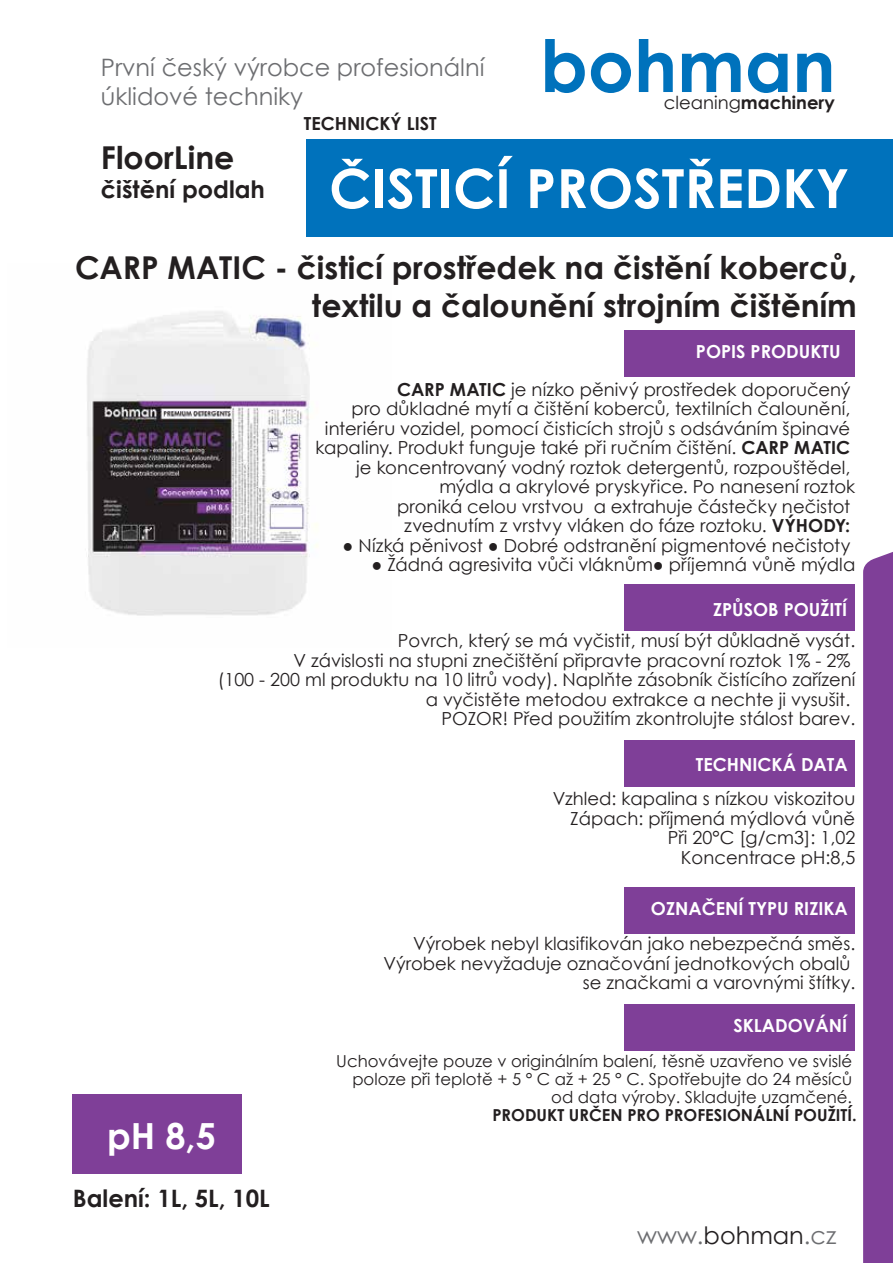
<style>
.page{position:relative;width:893px;height:1263px;background:#fff}
.page>*{position:absolute;margin:0;border:0;box-sizing:border-box;transform-origin:0 0}
.t1{font:700 72px "Century Gothic";color:#0072bc}
.t2{font:700 54px "Century Gothic";letter-spacing:.005em;color:#fff}
.t3{font:700 36px "Century Gothic";color:#fff}
.t4{font:700 31.5px/37.8px "Century Gothic";color:#231f20;text-align:right}
.t5{font:24px/28.8px "Century Gothic";color:#6d6e71}
.t6{font:700 24px "Century Gothic";color:#231f20}
.t7{font:18px/19.5px "Century Gothic";color:#231f20;text-align:right}
.t8{font:700 18px "Century Gothic";color:#fff}
.t9{font:700 18px "Century Gothic";color:#231f20}
.t10{font:16.5px/18px "Century Gothic";color:#231f20;text-align:right}
.t11{font:700 16.5px "Century Gothic";color:#231f20}
.s1{font-weight:400}
.s2{font-weight:700}
.s3{color:#231f20}
</style>
<div class="page">
<img style="left:87px;top:311px;width:231px;height:305px">
<svg style="left:863px;top:552px;width:30px;height:711px;background:#82449b"></svg>
<div style="left:306px;top:139px;width:587px;height:98px;background:#0072bc"></div>
<div style="left:625px;top:331px;width:230px;height:46px;background:#7f3f98"></div>
<div style="left:625px;top:585px;width:230px;height:46px;background:#7f3f98"></div>
<div style="left:625px;top:740px;width:230px;height:46px;background:#7f3f98"></div>
<div style="left:625px;top:887px;width:230px;height:47px;background:#7f3f98"></div>
<div style="left:625px;top:1004px;width:230px;height:46px;background:#7f3f98"></div>
<div style="left:73px;top:1094px;width:169px;height:80px;background:#7f3f98"></div>
<h3 class="t5" style="left:101px;top:53px;width:385px">První český výrobce profesionální úklidové techniky</h3>
<p class="t9" style="left:304px;top:109px;width:134px">TECHNICKÝ LIST</p>
<h1 class="t1" style="left:540px;top:11px;width:297px">bohman</h1>
<p class="t9" style="left:664px;top:89px;width:172px"><span class="s1">cleaning</span>machinery</p>
<h3 class="t4" style="left:101px;top:137px;width:135px">FloorLine</h3>
<h3 class="t6" style="left:101px;top:171px;width:166px">čištění podlah</h3>
<h2 class="t2" style="left:329px;top:147px;width:522px">ČISTICÍ PROSTŘEDKY</h2>
<h3 class="t4" style="left:75px;top:247px;width:783px">CARP MATIC - čisticí prostředek na čistění koberců, textilu a čalounění strojním čištěním</h3>
<p class="t8" style="left:696px;top:338px;width:146px">POPIS PRODUKTU</p>
<p class="t7" style="left:315px;top:379px;width:541px"><span class="s2">CARP MATIC</span> je nízko pěnivý prostředek doporučený<br>pro důkladné mytí a čištění koberců, textilních čalounění, interiéru vozidel, pomocí čisticích strojů s odsáváním špinavé kapaliny. Produkt funguje také při ručním čištění. <span class="s2">CARP MATIC </span>je koncentrovaný vodný roztok detergentů, rozpouštědel, mýdla a akrylové pryskyřice. Po nanesení roztok<br>proniká celou vrstvou a extrahuje částečky nečistot zvednutím z vrstvy vláken do fáze roztoku. <span class="s2">VÝHODY:</span></p>
<p class="t7" style="left:343px;top:535px;width:509px">● Nízká pěnivost ● Dobré odstranění pigmentové nečistoty</p>
<p class="t7" style="left:372px;top:555px;width:485px">● Žádná agresivita vůči vláknům● příjemná vůně mýdla</p>
<p class="t8" style="left:713px;top:596px;width:135px">ZPŮSOB POUŽITÍ</p>
<p class="t7" style="left:218px;top:631px;width:639px">Povrch, který se má vyčistit, musí být důkladně vysát.<br>V závislosti na stupni znečištění připravte pracovní roztok 1% - 2%<br>(100 - 200 ml produktu na 10 litrů vody). Naplňte zásobník čistícího zařízení a vyčistěte metodou extrakce a nechte ji vysušit.<br>POZOR! Před použitím zkontrolujte stálost barev.</p>
<p class="t8" style="left:696px;top:750px;width:153px">TECHNICKÁ DATA</p>
<p class="t7" style="left:553px;top:788px;width:304px">Vzhled: kapalina s nízkou viskozitou<br>Zápach: příjmená mýdlová vůně<br>Při 20°C [g/cm3]: 1,02<br>Koncentrace pH:8,5</p>
<p class="t8" style="left:651px;top:895px;width:198px">OZNAČENÍ TYPU RIZIKA</p>
<h3 class="t3" style="left:107px;top:1109px;width:110px">pH 8,5</h3>
<h3 class="t6" style="left:73px;top:1180px;width:198px">Balení: 1L, 5L, 10L</h3>
<p class="t7" style="left:383px;top:933px;width:473px">Výrobek nebyl klasifikován jako nebezpečná směs.<br>Výrobek nevyžaduje označování jednotkových obalů se značkami a varovnými štítky.</p>
<p class="t8" style="left:733px;top:1012px;width:115px">SKLADOVÁNÍ</p>
<p class="t10" style="left:336px;top:1052px;width:517px">Uchovávejte pouze v originálním balení, těsně uzavřeno ve svislé poloze při teplotě + 5 ° C až + 25 ° C. Spotřebujte do 24 měsíců od data výroby. Skladujte uzamčené.</p>
<p class="t11" style="left:492px;top:1103px;width:366px">PRODUKT URČEN PRO PROFESIONÁLNÍ POUŽITÍ.</p>
<h3 class="t5" style="left:637px;top:1221px;width:201px">www.<span class="s3">bohman</span>.cz</h3>
</div>
